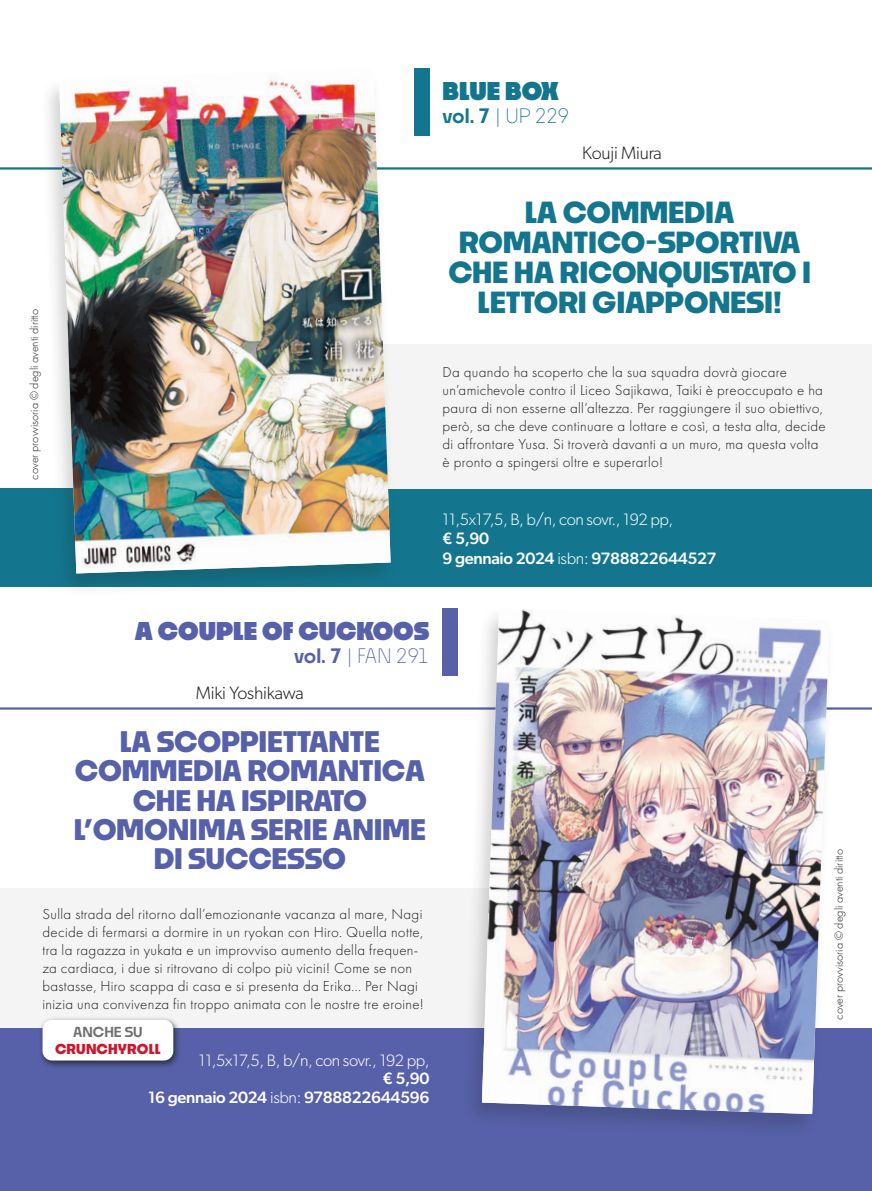
<style>
.page{position:relative;width:872px;height:1191px;background:#fff}
.page>*{position:absolute;margin:0;border:0;box-sizing:border-box;transform-origin:0 0}
.t1{font:700 28.5px/30px "Noka";letter-spacing:-.01em;color:#13768e;text-align:center}
.t2{font:700 27.75px "Noka";letter-spacing:-.01em;color:#5761a9}
.t3{font:900 24px "Noka";color:#5761a9}
.t4{font:900 24px "Noka";color:#13768e}
.t5{font:300 19.5px "Noka";letter-spacing:-.045em;color:#5761a9}
.t6{font:300 19.5px "Noka";color:#13768e}
.t7{font:300 18px "Gibson";letter-spacing:-.01em;color:#1d1d1b}
.t8{font:300 16.5px/19.5px "Gibson";letter-spacing:-.02em;color:#fff}
.t9{font:500 16.5px "Gibson";letter-spacing:-.02em;color:#fff}
.t10{font:300 15px/18px "Futura PT";letter-spacing:.02em;color:#1d1d1b}
.t11{font:700 13.5px "Noka";letter-spacing:.01em;color:#ce162c}
.t12{font:600 13.5px "Noka";color:#70706f}
.t13{font:300 12px "Futura PT";color:#1d1d1b}
.s1{font-weight:600}
.s2{font-weight:500}
.s3{font-weight:300}
</style>
<div class="page">
<div style="left:0;top:488px;width:872px;height:99px;background:#13768e"></div>
<div style="left:0;top:1028px;width:872px;height:163px;background:#5761a9"></div>
<hr style="left:0;top:167px;width:872px;height:3px;background:#13768e">
<hr style="left:0;top:707px;width:872px;height:2px;background:#5761a9">
<div style="left:415px;top:68px;width:15px;height:67px;background:#13768e"></div>
<div style="left:442px;top:608px;width:15px;height:67px;background:#5761a9"></div>
<div style="left:338px;top:344px;width:534px;height:144px;background:#f4f4f4"></div>
<div style="left:0;top:888px;width:533px;height:140px;background:#f4f4f4"></div>
<div style="left:39px;top:66px;width:359px;height:532px;background:#1d1d1b;opacity:.2"></div>
<img style="left:59px;top:69px;width:331px;height:504px">
<div style="left:462px;top:606px;width:375px;height:533px;background:#1d1d1b;opacity:.2"></div>
<img style="left:482px;top:608px;width:347px;height:506px">
<div style="left:38px;top:1016px;width:143px;height:53px;background:#1d1d1b;opacity:.75"></div>
<div style="left:43px;top:1019px;width:130px;height:41px;background:#fff;border-radius:9px"></div>
<p class="t13" style="left:27px;top:480px;width:172px;rotate:-90deg">cover provvisoria © degli aventi diritto</p>
<p class="t4" style="left:442px;top:76px;width:118px">BLUE BOX</p>
<p class="t6" style="left:442px;top:103px;width:128px"><span class="s1">vol. 7</span> | UP 229</p>
<p class="t7" style="left:582px;top:142px;width:81px">Kouji Miura</p>
<p class="t1" style="left:525px;top:196px;width:211px">LA COMMEDIA</p>
<p class="t1" style="left:448px;top:226px;width:364px">ROMANTICO-SPORTIVA<br>CHE HA RICONQUISTATO I<br>LETTORI GIAPPONESI!</p>
<p class="t10" style="left:442px;top:363px;width:385px">Da quando ha scoperto che la sua squadra dovrà giocare un’amichevole contro il Liceo Sajikawa, Taiki è preoccupato e ha paura di non esserne all’altezza. Per raggiungere il suo obiettivo, però, sa che deve continuare a lottare e così, a testa alta, decide di affrontare Yusa. Si troverà davanti a un muro, ma questa volta è pronto a spingersi oltre e superarlo!</p>
<p class="t8" style="left:442px;top:509px;width:232px">11,5x17,5, B, b/n, con sovr., 192 pp, <span class="s2">€ 5,90</span></p>
<p class="t9" style="left:442px;top:548px;width:275px">9 gennaio 2024 <span class="s3">isbn:</span> 9788822644527</p>
<p class="t3" style="left:135px;top:616px;width:296px">A COUPLE OF CUCKOOS</p>
<p class="t5" style="left:294px;top:643px;width:137px"><span class="s1">vol. 7</span> | FAN 291</p>
<p class="t7" style="left:196px;top:682px;width:110px">Miki Yoshikawa</p>
<p class="t2" style="left:120px;top:724px;width:261px">LA SCOPPIETTANTE</p>
<p class="t2" style="left:75px;top:753px;width:351px">COMMEDIA ROMANTICA</p>
<p class="t2" style="left:133px;top:782px;width:236px">CHE HA ISPIRATO</p>
<p class="t2" style="left:74px;top:811px;width:354px">L’OMONIMA SERIE ANIME</p>
<p class="t2" style="left:154px;top:841px;width:194px">DI SUCCESSO</p>
<p class="t10" style="left:43px;top:905px;width:383px">Sulla strada del ritorno dall’emozionante vacanza al mare, Nagi decide di fermarsi a dormire in un ryokan con Hiro. Quella notte, tra la ragazza in yukata e un improvviso aumento della frequen&shy;za cardiaca, i due si ritrovano di colpo più vicini! Come se non bastasse, Hiro scappa di casa e si presenta da Erika... Per Nagi inizia una convivenza fin troppo animata con le nostre tre eroine!</p>
<p class="t12" style="left:73px;top:1023px;width:71px">ANCHE SU</p>
<p class="t11" style="left:55px;top:1040px;width:107px">CRUNCHYROLL</p>
<p class="t8" style="left:199px;top:1050px;width:232px">11,5x17,5, B, b/n, con sovr., 192 pp,</p>
<p class="t9" style="left:383px;top:1068px;width:48px">€ 5,90</p>
<p class="t9" style="left:148px;top:1087px;width:283px">16 gennaio 2024 <span class="s3">isbn:</span> 9788822644596</p>
<p class="t13" style="left:832px;top:1019px;width:172px;rotate:-90deg">cover provvisoria © degli aventi diritto</p>
</div>
